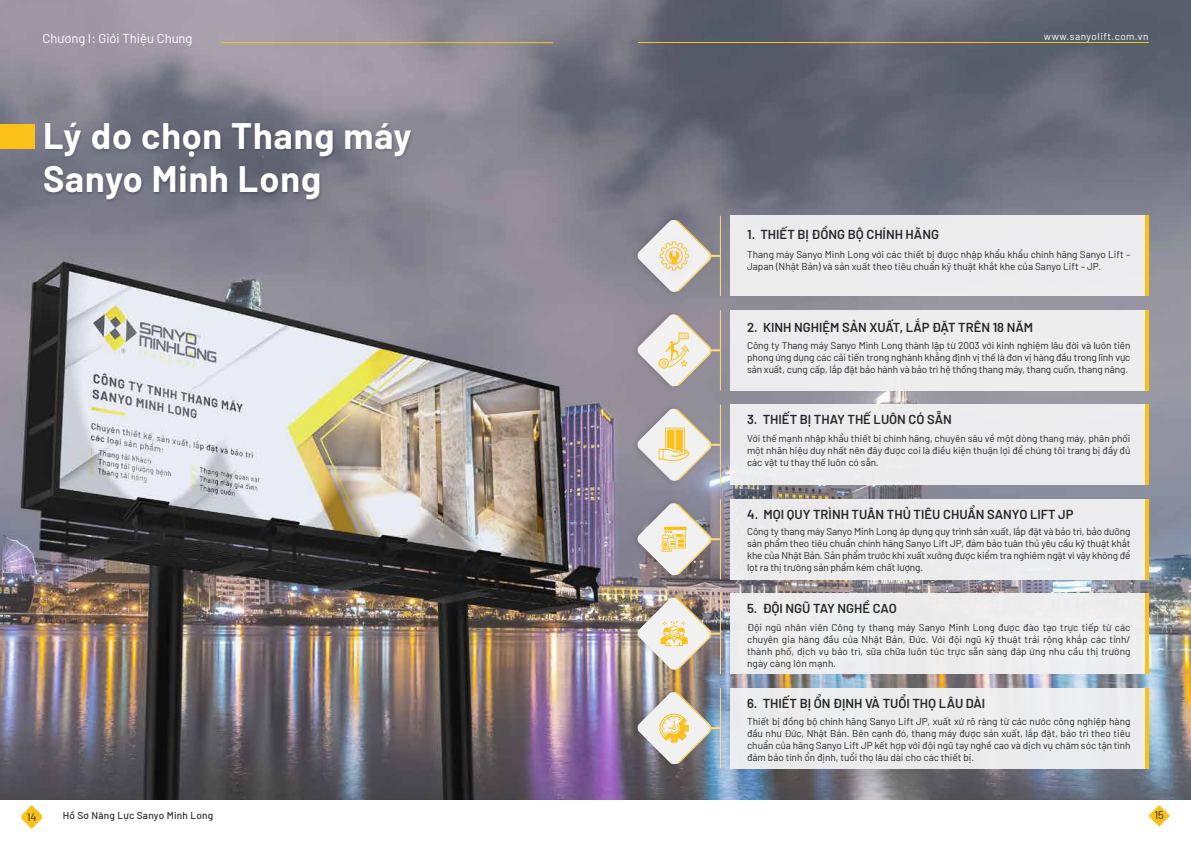
<style>
.page{position:relative;width:1191px;height:842px;background:#fff}
.page>*{position:absolute;margin:0;border:0;box-sizing:border-box;transform-origin:0 0}
.t1{font:700 36px/43.2px "Barlow";letter-spacing:.025em;color:#fff}
.t2{font:600 13px "Barlow";color:#292829}
.t3{font:13px "Barlow";color:#fff}
.t4{font:11px "Barlow";color:#292829}
.t5{font:10px/12px "Barlow";color:#292829;text-align:justify}
.t6{font:500 10px "Barlow";letter-spacing:.025em;color:#292829}
.t7{font:10px "Barlow";letter-spacing:.05em;color:#fff}
</style>
<div class="page">
<svg style="left:1148px;top:805px;width:22px;height:22px"></svg>
<img style="left:0;top:0;width:1191px;height:799px">
<hr style="left:221px;top:42px;width:332px;height:1px;background:#fbc119">
<svg style="left:21px;top:805px;width:22px;height:24px"></svg>
<div style="left:43px;top:122px;width:372px;height:81px;background:#000;opacity:.25"></div>
<div style="left:0;top:124px;width:34px;height:24px;background:#fbc119"></div>
<div style="left:730px;top:688px;width:418px;height:80px;background:#f1f1f2"></div>
<hr style="left:720px;top:688px;width:1px;height:80px;background:#ffde75">
<svg style="left:1145px;top:688px;width:3px;height:80px"></svg>
<div style="left:630px;top:686px;width:84px;height:84px;background:#000;opacity:.15"></div>
<div style="left:730px;top:310px;width:418px;height:80px;background:#f1f1f2"></div>
<hr style="left:720px;top:310px;width:1px;height:80px;background:#ffde75">
<svg style="left:1145px;top:310px;width:3px;height:80px"></svg>
<div style="left:630px;top:308px;width:84px;height:84px;background:#948c99"></div>
<svg style="left:637px;top:314px;width:83px;height:73px"></svg>
<div style="left:730px;top:405px;width:418px;height:80px;background:#f1f1f2"></div>
<hr style="left:720px;top:405px;width:1px;height:80px;background:#ffde75">
<svg style="left:1145px;top:405px;width:3px;height:80px"></svg>
<div style="left:630px;top:403px;width:84px;height:83px;background:#000;opacity:.15"></div>
<svg style="left:637px;top:408px;width:83px;height:73px"></svg>
<img style="left:637px;top:691px;width:83px;height:74px">
<div style="left:730px;top:593px;width:418px;height:81px;background:#f1f1f2"></div>
<hr style="left:720px;top:593px;width:1px;height:81px;background:#ffde75">
<svg style="left:1145px;top:593px;width:3px;height:81px"></svg>
<div style="left:630px;top:592px;width:84px;height:83px;background:#000;opacity:.15"></div>
<img style="left:637px;top:597px;width:83px;height:73px">
<div style="left:730px;top:499px;width:418px;height:80px;background:#f1f1f2"></div>
<hr style="left:720px;top:499px;width:1px;height:80px;background:#ffde75">
<svg style="left:1145px;top:499px;width:3px;height:80px"></svg>
<div style="left:630px;top:497px;width:84px;height:84px;background:#000;opacity:.15"></div>
<svg style="left:637px;top:503px;width:83px;height:73px"></svg>
<div style="left:630px;top:214px;width:84px;height:84px;background:#000;opacity:.15"></div>
<div style="left:730px;top:216px;width:418px;height:80px;background:#f1f1f2"></div>
<svg style="left:637px;top:219px;width:83px;height:73px"></svg>
<hr style="left:720px;top:216px;width:1px;height:80px;background:#ffde75">
<svg style="left:1145px;top:216px;width:3px;height:80px"></svg>
<hr style="left:638px;top:42px;width:510px;height:1px;background:#fbc119">
<h2 class="t3" style="left:43px;top:29px;width:152px">Chương I: Giới Thiệu Chung</h2>
<p class="t7" style="left:1044px;top:29px;width:106px">www.sanyolift.com.vn</p>
<h1 class="t1" style="left:43px;top:112px;width:370px">Lý do chọn Thang máy<br>Sanyo Minh Long</h1>
<h2 class="t2" style="left:747px;top:225px;width:193px">1. THIẾT BỊ ĐỒNG BỘ CHÍNH HÃNG</h2>
<p class="t5" style="left:747px;top:247px;width:385px">Thang máy Sanyo Minh Long với các thiết bị được nhập khẩu khẩu chính hãng Sanyo Lift –<br>Japan (Nhật Bản) và sản xuất theo tiêu chuẩn kỹ thuật khắt khe của Sanyo Lift – JP.</p>
<h2 class="t2" style="left:747px;top:318px;width:288px">2. KINH NGHIỆM SẢN XUẤT, LẮP ĐẶT TRÊN 18 NĂM</h2>
<p class="t5" style="left:747px;top:339px;width:385px">Công ty Thang máy Sanyo Minh Long thành lập từ 2003 với kinh nghiệm lâu đời và luôn tiên phong ứng dụng các cải tiến trong nghành khẳng định vị thế là đơn vị hàng đầu trong lĩnh vực sản xuất, cung cấp, lắp đặt bảo hành và bảo trì hệ thống thang máy, thang cuốn, thang nâng.</p>
<h2 class="t2" style="left:747px;top:410px;width:206px">3. THIẾT BỊ THAY THẾ LUÔN CÓ SẴN</h2>
<p class="t5" style="left:747px;top:432px;width:385px">Với thế mạnh nhập khẩu thiết bị chính hãng, chuyên sâu về một dòng thang máy, phân phối một nhãn hiệu duy nhất nên đây được coi là điều kiện thuận lợi để chúng tôi trang bị đầy đủ các vật tư thay thế luôn có sẵn.</p>
<h2 class="t2" style="left:747px;top:505px;width:328px">4. MỌI QUY TRÌNH TUÂN THỦ TIÊU CHUẨN SANYO LIFT JP</h2>
<p class="t5" style="left:747px;top:525px;width:385px">Công ty thang máy Sanyo Minh Long áp dụng quy trình sản xuất, lắp đặt và bảo trì, bảo dưỡng sản phẩm theo tiêu chuẩn chính hãng Sanyo Lift JP, đảm bảo tuân thủ yêu cầu kỹ thuật khắt khe của Nhật Bản. Sản phẩm trước khi xuất xưởng được kiểm tra nghiêm ngặt vì vậy không để lọt ra thị trường sản phẩm kém chất lượng.</p>
<h2 class="t2" style="left:747px;top:599px;width:151px">5. ĐỘI NGŨ TAY NGHỀ CAO</h2>
<p class="t5" style="left:747px;top:621px;width:385px">Đội ngũ nhân viên Công ty thang máy Sanyo Minh Long được đào tạo trực tiếp từ các chuyên gia hàng đầu của Nhật Bản, Đức. Với đội ngũ kỹ thuật trải rộng khắp các tỉnh/ thành phố, dịch vụ bảo trì, sữa chữa luôn túc trực sẵn sàng đáp ứng nhu cầu thị trường ngày càng lớn mạnh.</p>
<h2 class="t2" style="left:747px;top:694px;width:240px">6. THIẾT BỊ ỔN ĐỊNH VÀ TUỔI THỌ LÂU DÀI</h2>
<p class="t5" style="left:747px;top:715px;width:385px">Thiết bị đồng bộ chính hãng Sanyo Lift JP, xuất xứ rõ ràng từ các nước công nghiệp hàng đầu như Đức, Nhật Bản. Bên cạnh đó, thang máy được sản xuất, lắp đặt, bảo trì theo tiêu chuẩn của hãng Sanyo Lift JP kết hợp với đội ngũ tay nghề cao và dịch vụ chăm sóc tận tình đảm bảo tính ổn định, tuổi thọ lâu dài cho các thiết bị.</p>
<p class="t6" style="left:63px;top:808px;width:152px">Hồ Sơ Năng Lực Sanyo Minh Long</p>
<p class="t4" style="left:27px;top:808px;width:11px">1414</p>
<p class="t4" style="left:1154px;top:807px;width:11px">15</p>
</div>
